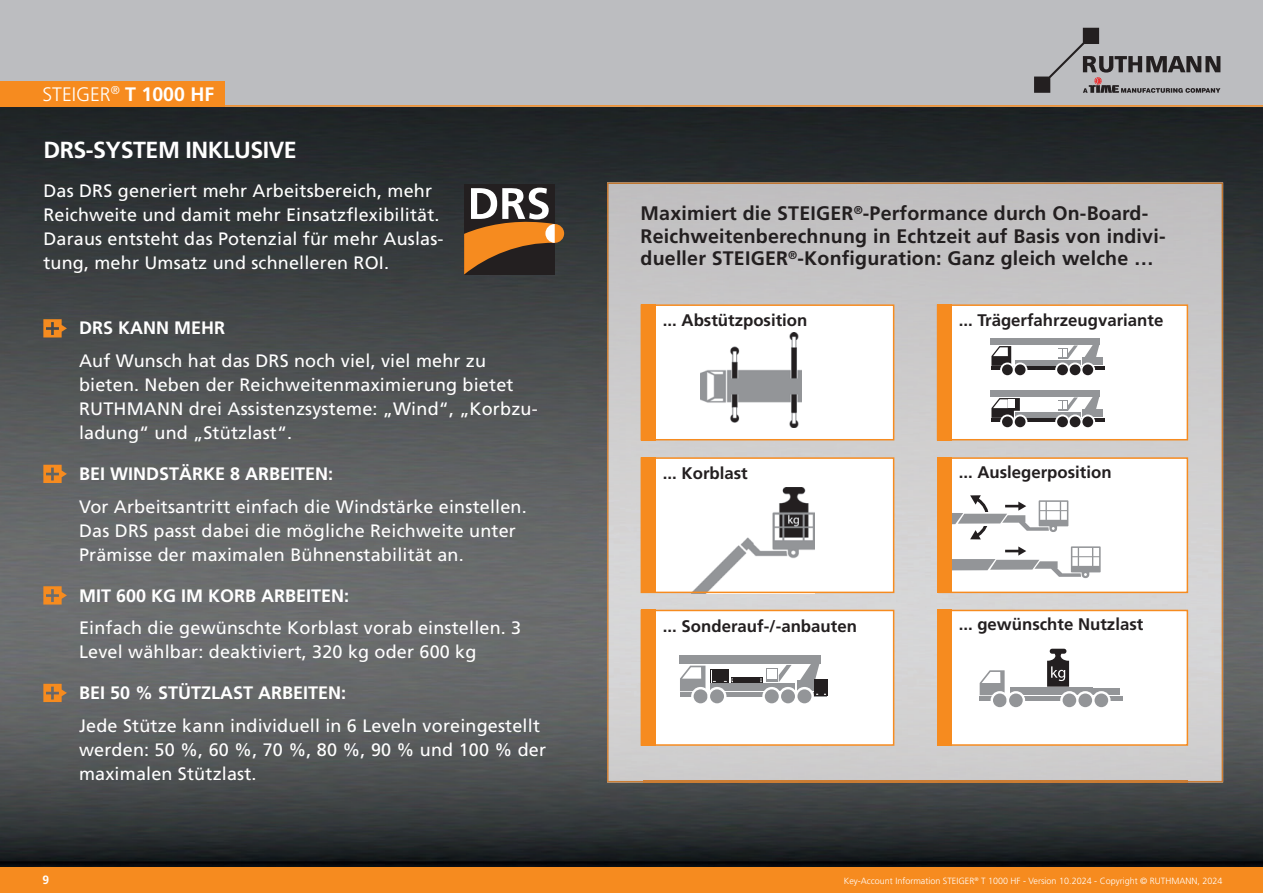
<style>
.page{position:relative;width:1263px;height:893px;background:#fff}
.page>*{position:absolute;margin:0;border:0;box-sizing:border-box;transform-origin:0 0}
.t1{font:700 23.25px "Frutiger";letter-spacing:-.02em;color:#fff}
.t2{font:700 19.65px/22.4px "Frutiger";letter-spacing:.01em;color:#231f20}
.t3{font:300 19.5px "Frutiger";color:#fff}
.t4{font:18px/24px "Frutiger";letter-spacing:.01em;color:#fff}
.t5{font:700 18px "Frutiger";color:#fff}
.t6{font:700 16.8px "Frutiger";color:#231f20}
.t7{font:700 12px "Frutiger";color:#fff}
.t8{font:300 9px "Frutiger";color:#fff}
.s1{font-weight:700}
</style>
<div class="page">
<img style="left:0;top:107px;width:1263px;height:760px">
<div style="left:0;top:0;width:1263px;height:106px;background:#bcbdc0"></div>
<div style="left:0;top:81px;width:225px;height:25px;background:#f68b1f"></div>
<hr style="left:0;top:105px;width:1263px;height:2px;background:#f68b1f">
<svg style="left:1034px;top:28px;width:186px;height:65px"></svg>
<div style="left:0;top:867px;width:1263px;height:26px;background:#f68b1f"></div>
<img style="left:643px;top:233px;width:544px;height:548px">
<div style="left:607px;top:182px;width:616px;height:51px;background:#c1bfc0"></div>
<img style="left:607px;top:232px;width:36px;height:550px">
<img style="left:1187px;top:232px;width:36px;height:550px">
<img style="left:643px;top:781px;width:544px;height:1px">
<svg style="left:43px;top:319px;width:24px;height:18px"></svg>
<svg style="left:43px;top:465px;width:24px;height:18px"></svg>
<svg style="left:43px;top:586px;width:24px;height:18px"></svg>
<svg style="left:43px;top:684px;width:24px;height:18px"></svg>
<div style="left:940px;top:610px;width:247px;height:135px;background:#fff"></div>
<div style="left:1009px;top:688px;width:83px;height:7px;background:#939598"></div>
<div style="left:1091px;top:688px;width:29px;height:7px;background:#939598"></div>
<svg style="left:980px;top:670px;width:24px;height:25px"></svg>
<hr style="left:979px;top:696px;width:144px;height:4px;background:#939598">
<svg style="left:990px;top:691px;width:19px;height:19px"></svg>
<div style="left:993px;top:693px;width:14px;height:14px;background:#939598;border-radius:50%"></div>
<svg style="left:1076px;top:691px;width:18px;height:19px"></svg>
<svg style="left:1060px;top:691px;width:19px;height:19px"></svg>
<div style="left:1062px;top:693px;width:14px;height:14px;background:#939598;border-radius:50%"></div>
<div style="left:1007px;top:691px;width:18px;height:19px;background:#fff;border-radius:50%"></div>
<div style="left:1009px;top:693px;width:14px;height:14px;background:#939598;border-radius:50%"></div>
<svg style="left:1092px;top:691px;width:18px;height:19px"></svg>
<div style="left:1094px;top:693px;width:14px;height:14px;background:#939598;border-radius:50%"></div>
<div style="left:1078px;top:693px;width:14px;height:14px;background:#939598;border-radius:50%"></div>
<svg style="left:1047px;top:649px;width:22px;height:38px"></svg>
<div style="left:939px;top:610px;width:249px;height:136px;border:2px solid #f68b1f"></div>
<div style="left:937px;top:610px;width:15px;height:136px;background:#f68b1f"></div>
<div style="left:937px;top:305px;width:250px;height:135px;background:#fff"></div>
<div style="left:1015px;top:360px;width:66px;height:6px;background:#939598"></div>
<div style="left:1082px;top:357px;width:20px;height:8px;background:#939598"></div>
<svg style="left:1084px;top:345px;width:16px;height:12px"></svg>
<div style="left:990px;top:338px;width:110px;height:7px;background:#939598"></div>
<svg style="left:1059px;top:345px;width:19px;height:14px"></svg>
<svg style="left:991px;top:346px;width:20px;height:20px"></svg>
<hr style="left:991px;top:366px;width:114px;height:4px;background:#231f20">
<svg style="left:1000px;top:363px;width:15px;height:14px"></svg>
<div style="left:1002px;top:364px;width:11px;height:11px;background:#231f20;border-radius:50%"></div>
<svg style="left:1068px;top:363px;width:14px;height:14px"></svg>
<svg style="left:1055px;top:363px;width:15px;height:14px"></svg>
<div style="left:1057px;top:364px;width:11px;height:11px;background:#231f20;border-radius:50%"></div>
<svg style="left:1013px;top:363px;width:14px;height:14px"></svg>
<div style="left:1015px;top:364px;width:10px;height:11px;background:#231f20;border-radius:50%"></div>
<svg style="left:1080px;top:363px;width:15px;height:14px"></svg>
<div style="left:1082px;top:364px;width:11px;height:11px;background:#231f20;border-radius:50%"></div>
<div style="left:1070px;top:364px;width:10px;height:11px;background:#231f20;border-radius:50%"></div>
<div style="left:1015px;top:412px;width:66px;height:6px;background:#939598"></div>
<div style="left:1082px;top:409px;width:20px;height:8px;background:#939598"></div>
<svg style="left:1084px;top:397px;width:16px;height:12px"></svg>
<div style="left:990px;top:390px;width:110px;height:7px;background:#939598"></div>
<svg style="left:1059px;top:397px;width:19px;height:14px"></svg>
<svg style="left:991px;top:398px;width:29px;height:20px"></svg>
<hr style="left:991px;top:418px;width:114px;height:4px;background:#231f20">
<svg style="left:1000px;top:414px;width:15px;height:15px"></svg>
<div style="left:1002px;top:416px;width:11px;height:11px;background:#231f20;border-radius:50%"></div>
<svg style="left:1068px;top:414px;width:14px;height:15px"></svg>
<svg style="left:1055px;top:414px;width:15px;height:15px"></svg>
<div style="left:1057px;top:416px;width:11px;height:11px;background:#231f20;border-radius:50%"></div>
<svg style="left:1013px;top:414px;width:14px;height:15px"></svg>
<div style="left:1015px;top:416px;width:10px;height:11px;background:#231f20;border-radius:50%"></div>
<svg style="left:1080px;top:414px;width:15px;height:15px"></svg>
<div style="left:1082px;top:416px;width:11px;height:11px;background:#231f20;border-radius:50%"></div>
<div style="left:1070px;top:416px;width:10px;height:11px;background:#231f20;border-radius:50%"></div>
<div style="left:1009px;top:399px;width:6px;height:9px;background:#fff"></div>
<div style="left:937px;top:304px;width:251px;height:136px;border:2px solid #f68b1f"></div>
<div style="left:937px;top:304px;width:15px;height:136px;background:#f68b1f"></div>
<div style="left:641px;top:305px;width:253px;height:135px;background:#fff"></div>
<img style="left:701px;top:333px;width:101px;height:95px">
<div style="left:641px;top:304px;width:253px;height:136px;border:2px solid #f68b1f"></div>
<div style="left:641px;top:304px;width:14px;height:136px;background:#f68b1f"></div>
<div style="left:641px;top:610px;width:253px;height:135px;background:#fff"></div>
<div style="left:710px;top:683px;width:85px;height:8px;background:#939598"></div>
<div style="left:797px;top:680px;width:26px;height:10px;background:#939598"></div>
<div style="left:679px;top:655px;width:142px;height:9px;background:#939598"></div>
<svg style="left:779px;top:665px;width:13px;height:17px"></svg>
<svg style="left:766px;top:668px;width:12px;height:14px"></svg>
<div style="left:772px;top:669px;width:5px;height:10px;background:#fff"></div>
<hr style="left:767px;top:669px;width:4px;height:10px;background:#fff">
<svg style="left:680px;top:666px;width:25px;height:25px"></svg>
<hr style="left:680px;top:692px;width:146px;height:4px;background:#939598">
<svg style="left:691px;top:687px;width:19px;height:19px"></svg>
<div style="left:694px;top:689px;width:13px;height:14px;background:#939598;border-radius:50%"></div>
<svg style="left:778px;top:687px;width:19px;height:19px"></svg>
<svg style="left:762px;top:687px;width:19px;height:19px"></svg>
<div style="left:765px;top:689px;width:14px;height:14px;background:#939598;border-radius:50%"></div>
<svg style="left:708px;top:687px;width:18px;height:19px"></svg>
<div style="left:710px;top:689px;width:14px;height:14px;background:#939598;border-radius:50%"></div>
<svg style="left:795px;top:687px;width:19px;height:19px"></svg>
<div style="left:797px;top:689px;width:14px;height:14px;background:#939598;border-radius:50%"></div>
<div style="left:781px;top:689px;width:14px;height:14px;background:#939598;border-radius:50%"></div>
<svg style="left:711px;top:669px;width:18px;height:14px"></svg>
<div style="left:814px;top:679px;width:14px;height:17px;background:#231f20"></div>
<svg style="left:799px;top:664px;width:27px;height:31px"></svg>
<div style="left:731px;top:677px;width:31px;height:6px;background:#231f20"></div>
<svg style="left:712px;top:670px;width:21px;height:12px"></svg>
<div style="left:641px;top:610px;width:253px;height:136px;border:2px solid #f68b1f"></div>
<div style="left:641px;top:610px;width:14px;height:136px;background:#f68b1f"></div>
<div style="left:938px;top:457px;width:250px;height:136px;background:#fff;border:2px solid #f68b1f"></div>
<div style="left:641px;top:458px;width:253px;height:134px;background:#fff"></div>
<img style="left:694px;top:488px;width:120px;height:102px">
<div style="left:641px;top:457px;width:253px;height:136px;border:2px solid #f68b1f"></div>
<div style="left:641px;top:457px;width:14px;height:136px;background:#f68b1f"></div>
<div style="left:464px;top:184px;width:91px;height:91px;background:#231f20"></div>
<div style="left:545px;top:224px;width:19px;height:19px;background:#f68b1f;border-radius:50%"></div>
<svg style="left:464px;top:188px;width:91px;height:86px"></svg>
<svg style="left:952px;top:495px;width:116px;height:44px"></svg>
<svg style="left:952px;top:546px;width:149px;height:32px"></svg>
<div style="left:937px;top:457px;width:15px;height:136px;background:#f68b1f"></div>
<p class="t3" style="left:43px;top:83px;width:173px">STEIGER<sup>®</sup> <span class="s1">T 1000 HF</span></p>
<p class="t1" style="left:43px;top:136px;width:255px">DRS-SYSTEM INKLUSIVE</p>
<p class="t4" style="left:43px;top:179px;width:402px">Das DRS generiert mehr Arbeitsbereich, mehr Reichweite und damit mehr Einsatzflexibilität.<br>Daraus entsteht das Potenzial für mehr Auslas&shy;tung, mehr Umsatz und schnelleren ROI.</p>
<p class="t5" style="left:79px;top:318px;width:147px">DRS KANN MEHR</p>
<p class="t4" style="left:79px;top:349px;width:460px">Auf Wunsch hat das DRS noch viel, viel mehr zu bieten. Neben der Reichweitenmaximierung bietet RUTHMANN drei Assistenzsysteme: „Wind“, „Korbzu&shy;ladung“ und „Stützlast“.</p>
<p class="t5" style="left:79px;top:463px;width:256px">BEI WINDSTÄRKE 8 ARBEITEN:</p>
<p class="t4" style="left:79px;top:494px;width:449px">Vor Arbeitsantritt einfach die Windstärke einstellen.<br>Das DRS passt dabei die mögliche Reichweite unter<br>Prämisse der maximalen Bühnenstabilität an.</p>
<p class="t5" style="left:79px;top:585px;width:272px">MIT 600 KG IM KORB ARBEITEN:</p>
<p class="t4" style="left:79px;top:616px;width:444px">Einfach die gewünschte Korblast vorab einstellen. 3<br>Level wählbar: deaktiviert, 320 kg oder 600 kg</p>
<p class="t5" style="left:79px;top:682px;width:269px">BEI 50 % STÜTZLAST ARBEITEN:</p>
<p class="t4" style="left:79px;top:713px;width:469px">Jede Stütze kann individuell in 6 Leveln voreingestellt werden: 50 %, 60 %, 70 %, 80 %, 90 % und 100 % der maximalen Stützlast.</p>
<p class="t2" style="left:641px;top:202px;width:526px">Maximiert die STEIGER<sup>®</sup>-Performance durch On-Board-<br>Reichweitenberechnung in Echtzeit auf Basis von indivi&shy;dueller STEIGER<sup>®</sup>-Konfiguration: Ganz gleich welche …</p>
<p class="t6" style="left:663px;top:310px;width:146px">... Abstützposition</p>
<p class="t6" style="left:959px;top:310px;width:206px">... Trägerfahrzeugvariante</p>
<p class="t6" style="left:663px;top:463px;width:86px">... Korblast</p>
<p class="t6" style="left:959px;top:462px;width:154px">... Auslegerposition</p>
<p class="t6" style="left:663px;top:616px;width:196px">... Sonderauf-/-anbauten</p>
<p class="t6" style="left:959px;top:614px;width:186px">... gewünschte Nutzlast</p>
<p class="t7" style="left:43px;top:872px;width:8px">9</p>
<p class="t8" style="left:844px;top:875px;width:380px">Key-Account Information STEIGER<sup>®</sup> T 1000 HF - Version 10.2024 - Copyright © RUTHMANN, 2024</p>
</div>
